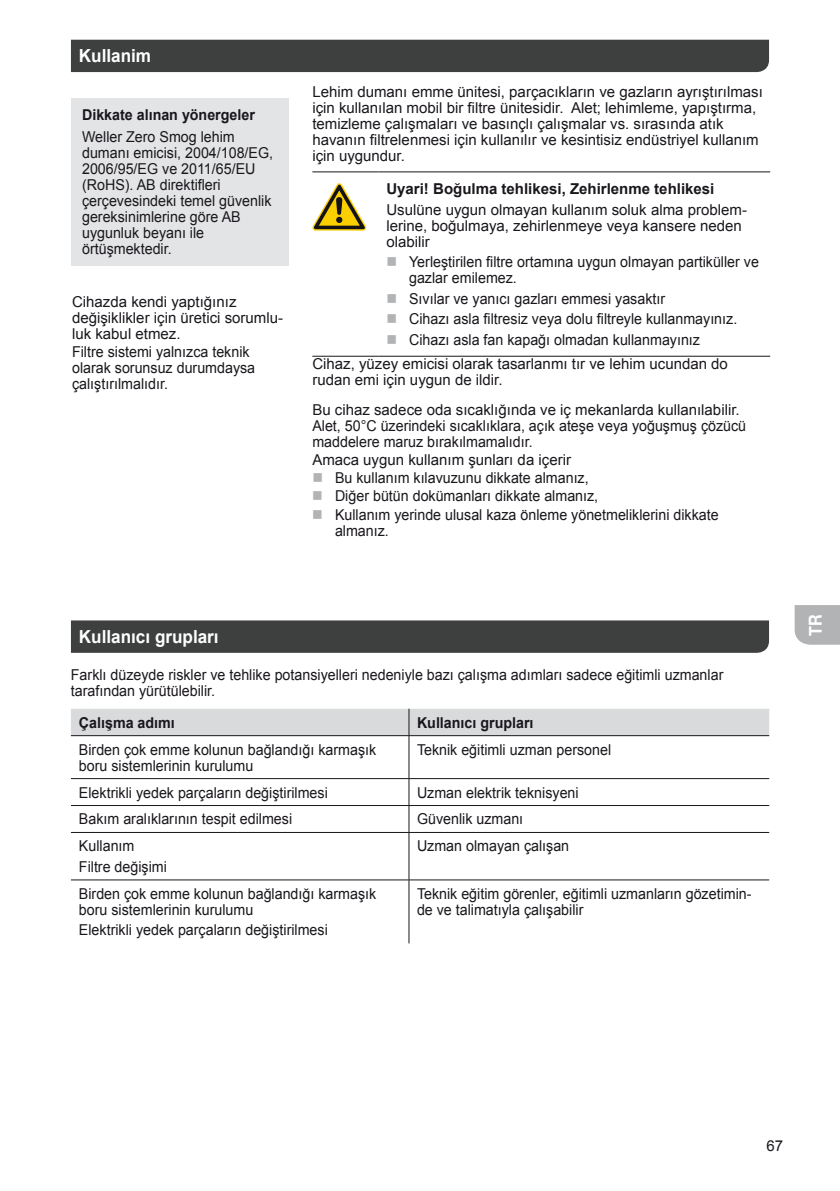
<style>
.page{position:relative;width:840px;height:1191px;background:#fff}
.page>*{position:absolute;margin:0;border:0;box-sizing:border-box;transform-origin:0 0}
.t1{font:700 18px "Arial";color:#fff;scale:.95 1}
.t2{font:700 18px "Helvetica Neue";color:#fff;scale:.9 1}
.t3{font:15px/16px "Arial";color:#1a171c;scale:.95 1}
.t4{font:15px/16px "Arial";color:#1a171c}
.t5{font:700 15px "Arial";color:#1a171c;scale:.95 1}
.t6{font:700 15px "Arial";color:#1a171c}
</style>
<div class="page">
<div style="left:794px;top:605px;width:45px;height:39px;background:#b1b3b4"></div>
<div style="left:71px;top:40px;width:697px;height:32px;background:#3e403f"></div>
<hr style="left:312px;top:171px;width:66px;height:1px;background:#1a171c">
<hr style="left:378px;top:171px;width:391px;height:1px;background:#1a171c">
<hr style="left:312px;top:356px;width:66px;height:1px;background:#1a171c">
<hr style="left:378px;top:356px;width:391px;height:1px;background:#1a171c">
<svg style="left:312px;top:183px;width:54px;height:48px"></svg>
<div style="left:71px;top:620px;width:697px;height:33px;background:#3e403f"></div>
<div style="left:71px;top:708px;width:697px;height:27px;background:#d9dadb"></div>
<hr style="left:71px;top:735px;width:338px;height:1px;background:#1a171c">
<hr style="left:409px;top:735px;width:359px;height:1px;background:#1a171c">
<hr style="left:408px;top:736px;width:1px;height:42px;background:#1a171c">
<hr style="left:71px;top:778px;width:338px;height:1px;background:#1a171c">
<hr style="left:409px;top:778px;width:359px;height:1px;background:#1a171c">
<hr style="left:71px;top:805px;width:338px;height:1px;background:#1a171c">
<hr style="left:409px;top:805px;width:359px;height:1px;background:#1a171c">
<svg style="left:408px;top:779px;width:1px;height:53px"></svg>
<hr style="left:71px;top:832px;width:338px;height:1px;background:#1a171c">
<hr style="left:409px;top:832px;width:359px;height:1px;background:#1a171c">
<hr style="left:408px;top:832px;width:1px;height:47px;background:#1a171c">
<hr style="left:71px;top:879px;width:338px;height:1px;background:#1a171c">
<hr style="left:409px;top:879px;width:359px;height:1px;background:#1a171c">
<hr style="left:408px;top:880px;width:1px;height:63px;background:#1a171c">
<div style="left:71px;top:98px;width:217px;height:167px;background:#e3e4e5"></div>
<p class="t1" style="left:79px;top:44px;width:78px">Kullanim</p>
<p class="t5" style="left:82px;top:105px;width:183px">Dikkate alınan yönergeler</p>
<p class="t3" style="left:82px;top:129px;width:202px">Weller Zero Smog lehim dumanı emicisi, 2004/108/EG,<br>2006/95/EG ve 2011/65/EU (RoHS). AB direktifleri çerçevesindeki temel güvenlik gereksinimlerine göre AB uygunluk beyanı ile örtüşmektedir.</p>
<p class="t4" style="left:72px;top:294px;width:212px">Cihazda kendi yaptığınız değişiklikler için ü retici sorumlu&shy;luk kabul etmez.</p>
<p class="t3" style="left:72px;top:344px;width:194px">Filtre sistemi yalnızca teknik olarak sorunsuz durumdaysa çalıştırılmalıdır.</p>
<p class="t4" style="left:312px;top:84px;width:452px">Lehim dumanı emme ünitesi, parçacıkların ve gazların ayrıştırılması için kullanılan mobil bir filtre ünitesidir. Alet; lehimleme, yapıştırma, temizleme çalışmaları ve basınçlı çalışmalar vs. sırasında atık havanın filtrelenmesi için kullanılır ve kesintisiz endüstriyel kullanım için uygundur.</p>
<p class="t6" style="left:386px;top:179px;width:329px">Uyari! Boğulma tehlikesi, Zehirlenme tehlikesi</p>
<p class="t4" style="left:386px;top:202px;width:362px">Usulüne uygun olmayan kullanım soluk alma problem&shy;lerine, boğulmaya, zehirlenmeye veya kansere neden olabilir</p>
<p class="t3" style="left:409px;top:254px;width:369px">Yerleştirilen filtre ortamına uygun olmayan partiküller ve gazlar emilemez.</p>
<p class="t3" style="left:409px;top:288px;width:347px;line-height:20.6px">Sıvılar ve yanıcı gazları emmesi yasaktır<br>Cihazı asla filtresiz veya dolu filtreyle kullanmayınız.<br>Cihazı asla fan kapağı olmadan kullanmayınız</p>
<p class="t4" style="left:312px;top:356px;width:417px">Cihaz, yüzey emicisi olarak tasarlanmı tır ve lehim ucundan do rudan emi için uygun de ildir.</p>
<p class="t4" style="left:312px;top:401px;width:435px">Bu cihaz sadece oda sıcaklığında ve iç mekanlarda kullanılabilir.<br>Alet, 50°C üzerindeki sıcaklıklara, açık ateşe veya yoğuşmuş çözücü maddelere maruz bırakılmamalıdır.</p>
<p class="t4" style="left:335px;top:451px;width:385px;line-height:18.2px;text-indent:-23px">Amaca uygun kullanım şunları da içerir<br>Bu kullanım kılavuzunu dikkate almanız,<br>Diğer bütü n dokü manları dikkate almanız,<br>Kullanım yerinde ulusal kaza önleme yönetmeliklerini dikkate</p>
<p class="t3" style="left:335px;top:522px;width:58px">almanız.</p>
<p class="t1" style="left:79px;top:625px;width:149px">Kullanıcı grupları</p>
<p class="t3" style="left:71px;top:667px;width:688px">Farklı düzeyde riskler ve tehlike potansiyelleri nedeniyle bazı çalışma adımları sadece eğitimli uzmanlar tarafından yürütülebilir.</p>
<p class="t5" style="left:79px;top:712px;width:102px">Çalışma adımı</p>
<p class="t5" style="left:417px;top:712px;width:124px">Kullanıcı grupları</p>
<p class="t3" style="left:79px;top:741px;width:314px">Birden çok emme kolunun bağlandığı karmaşık boru sistemlerinin kurulumu</p>
<p class="t3" style="left:417px;top:741px;width:206px">Teknik eğitimli uzman personel</p>
<p class="t3" style="left:79px;top:784px;width:263px">Elektrikli yedek parçaların değiştirilmesi</p>
<p class="t3" style="left:417px;top:784px;width:172px">Uzman elektrik teknisyeni</p>
<p class="t3" style="left:79px;top:811px;width:226px">Bakım aralıklarının tespit edilmesi</p>
<p class="t3" style="left:417px;top:811px;width:113px">Güvenlik uzmanı</p>
<p class="t3" style="left:79px;top:836px;width:94px;line-height:20.6px">Kullanım<br>Filtre değişimi</p>
<p class="t3" style="left:417px;top:838px;width:162px">Uzman olmayan çalışan</p>
<p class="t3" style="left:79px;top:885px;width:314px">Birden çok emme kolunun bağlandığı karmaşık boru sistemlerinin kurulumu</p>
<p class="t3" style="left:79px;top:922px;width:263px">Elektrikli yedek parçaların değiştirilmesi</p>
<p class="t3" style="left:417px;top:885px;width:353px">Teknik eğitim görenler, eğitimli uzmanların gözetimin&shy;de ve talimatıyla çalışabilir</p>
<p class="t2" style="left:803px;top:636px;width:25px;rotate:-90deg">TR</p>
<p class="t4" style="left:766px;top:1137px;width:18px">67</p>
</div>
